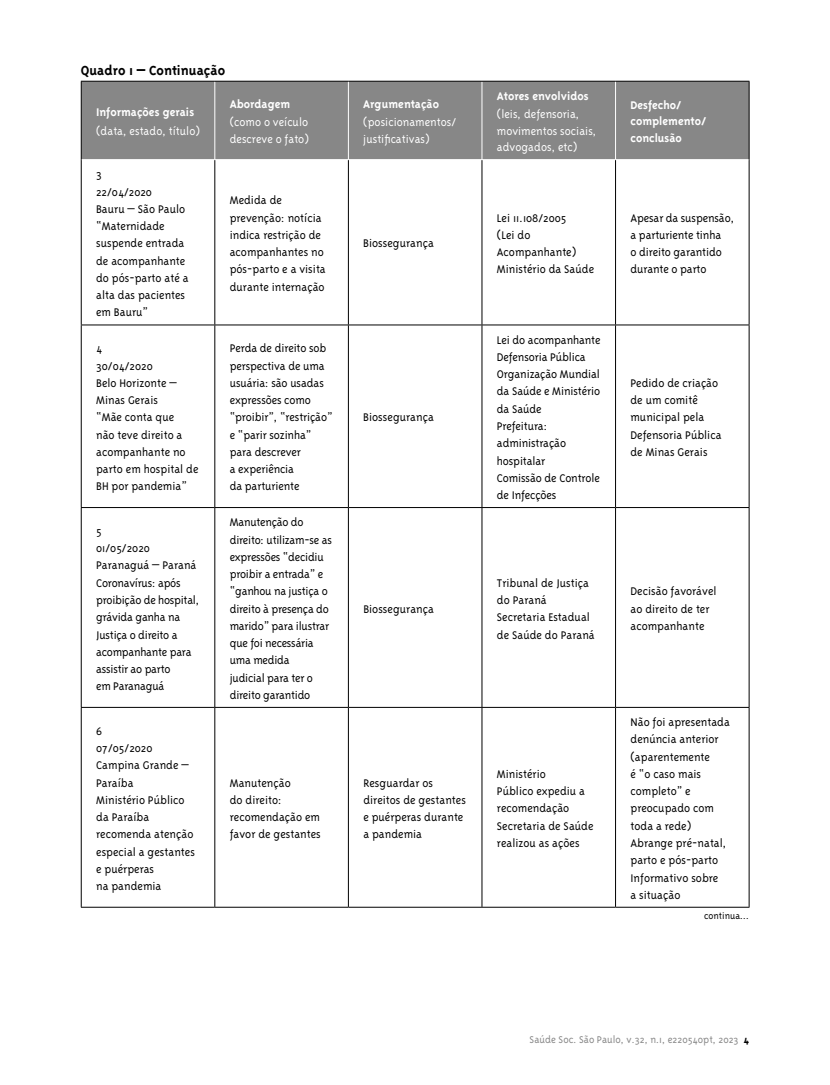
<style>
.page{position:relative;width:830px;height:1085px;background:#fff}
.page>*{position:absolute;margin:0;border:0;box-sizing:border-box;transform-origin:0 0}
.t1{font:700 15px "Triplex";color:#000}
.t2{font:300 12.75px/17.2px "Triplex";color:#000}
.t3{font:300 12.75px/17.2px "Triplex";letter-spacing:-.02em;color:#000}
.t4{font:300 12.75px/16.5px "Triplex";color:#fff}
.t5{font:700 12.75px/16.5px "Triplex";color:#fff}
.t6{font:300 11.25px "Triplex";color:#878787}
.t7{font:300 10.5px "Triplex";color:#000}
.s1{font-weight:700;color:#000}
</style>
<div class="page">
<div style="left:82px;top:82px;width:666px;height:77px;background:#878787"></div>
<hr style="left:214px;top:82px;width:1px;height:77px;background:#fff">
<hr style="left:348px;top:82px;width:1px;height:77px;background:#fff">
<hr style="left:481px;top:82px;width:1px;height:77px;background:#fff">
<hr style="left:615px;top:82px;width:1px;height:77px;background:#fff">
<hr style="left:214px;top:160px;width:1px;height:164px;background:#000">
<hr style="left:348px;top:160px;width:1px;height:164px;background:#000">
<hr style="left:481px;top:160px;width:1px;height:164px;background:#000">
<hr style="left:615px;top:160px;width:1px;height:164px;background:#000">
<hr style="left:81px;top:324px;width:134px;height:1px;background:#000">
<hr style="left:215px;top:324px;width:133px;height:1px;background:#000">
<hr style="left:214px;top:325px;width:1px;height:182px;background:#000">
<hr style="left:348px;top:324px;width:133px;height:1px;background:#000">
<hr style="left:348px;top:325px;width:1px;height:182px;background:#000">
<hr style="left:481px;top:324px;width:134px;height:1px;background:#000">
<hr style="left:481px;top:325px;width:1px;height:182px;background:#000">
<hr style="left:615px;top:324px;width:134px;height:1px;background:#000">
<hr style="left:615px;top:325px;width:1px;height:182px;background:#000">
<hr style="left:81px;top:507px;width:134px;height:1px;background:#000">
<hr style="left:215px;top:507px;width:133px;height:1px;background:#000">
<hr style="left:214px;top:508px;width:1px;height:199px;background:#000">
<hr style="left:348px;top:507px;width:133px;height:1px;background:#000">
<hr style="left:348px;top:508px;width:1px;height:199px;background:#000">
<hr style="left:481px;top:507px;width:134px;height:1px;background:#000">
<hr style="left:481px;top:508px;width:1px;height:199px;background:#000">
<hr style="left:615px;top:507px;width:134px;height:1px;background:#000">
<hr style="left:615px;top:508px;width:1px;height:199px;background:#000">
<hr style="left:81px;top:707px;width:134px;height:1px;background:#000">
<hr style="left:215px;top:707px;width:133px;height:1px;background:#000">
<hr style="left:214px;top:707px;width:1px;height:199px;background:#000">
<hr style="left:348px;top:707px;width:133px;height:1px;background:#000">
<hr style="left:348px;top:707px;width:1px;height:199px;background:#000">
<hr style="left:481px;top:707px;width:134px;height:1px;background:#000">
<hr style="left:481px;top:707px;width:1px;height:199px;background:#000">
<hr style="left:615px;top:707px;width:134px;height:1px;background:#000">
<hr style="left:615px;top:707px;width:1px;height:199px;background:#000">
<hr style="left:81px;top:906px;width:134px;height:1px;background:#000">
<hr style="left:215px;top:906px;width:133px;height:1px;background:#000">
<hr style="left:348px;top:906px;width:133px;height:1px;background:#000">
<hr style="left:481px;top:906px;width:134px;height:1px;background:#000">
<hr style="left:615px;top:906px;width:134px;height:1px;background:#000">
<hr style="left:81px;top:160px;width:1px;height:164px;background:#000">
<hr style="left:748px;top:160px;width:1px;height:164px;background:#000">
<hr style="left:81px;top:325px;width:1px;height:182px;background:#000">
<hr style="left:748px;top:325px;width:1px;height:182px;background:#000">
<hr style="left:81px;top:508px;width:1px;height:199px;background:#000">
<hr style="left:748px;top:508px;width:1px;height:199px;background:#000">
<hr style="left:81px;top:707px;width:1px;height:199px;background:#000">
<hr style="left:748px;top:707px;width:1px;height:199px;background:#000">
<hr style="left:81px;top:81px;width:134px;height:1px;background:#000">
<hr style="left:81px;top:82px;width:1px;height:78px;background:#000">
<hr style="left:215px;top:81px;width:133px;height:1px;background:#000">
<hr style="left:348px;top:81px;width:133px;height:1px;background:#000">
<hr style="left:481px;top:81px;width:134px;height:1px;background:#000">
<hr style="left:615px;top:81px;width:134px;height:1px;background:#000">
<hr style="left:748px;top:82px;width:1px;height:78px;background:#000">
<p class="t1" style="left:81px;top:62px;width:146px">Quadro 1 – Continuação</p>
<p class="t5" style="left:96px;top:104px;width:99px">Informações gerais</p>
<p class="t4" style="left:96px;top:122px;width:105px">(data, estado, título)</p>
<p class="t2" style="left:96px;top:166px;width:94px">3<br>22/04/2020<br>Bauru – São Paulo “Maternidade suspende entrada de acompanhante do pós-parto até a alta das pacientes em Bauru”</p>
<p class="t5" style="left:229px;top:95px;width:62px">Abordagem</p>
<p class="t4" style="left:229px;top:114px;width:81px">(como o veículo descreve o fato)</p>
<p class="t2" style="left:229px;top:191px;width:98px">Medida de prevenção: notícia indica restrição de acompanhantes no pós-parto e a visita durante internação</p>
<p class="t2" style="left:96px;top:339px;width:104px">4<br>30/04/2020<br>Belo Horizonte –<br>Minas Gerais<br>“Mãe conta que<br>não teve direito a acompanhante no parto em hospital de<br>BH por pandemia”</p>
<p class="t2" style="left:230px;top:339px;width:104px">Perda de direito sob perspectiva de uma usuária: são usadas expressões como “proibir”, “restrição” e “parir sozinha” para descrever<br>a experiência<br>da parturiente</p>
<p class="t3" style="left:96px;top:522px;width:105px">5<br>01/05/2020<br>Paranaguá – Paraná<br>Coronavírus: após proibição de hospital, grávida ganha na<br>Justiça o direito a acompanhante para assistir ao parto<br>em Paranaguá</p>
<p class="t3" style="left:230px;top:513px;width:104px">Manutenção do direito: utilizam-se as expressões “decidiu proibir a entrada” e “ganhou na justiça o direito à presença do marido” para ilustrar que foi necessária uma medida<br>judicial para ter o direito garantido</p>
<p class="t5" style="left:363px;top:95px;width:77px">Argumentação</p>
<p class="t4" style="left:363px;top:114px;width:94px">(posicionamentos/ justificativas)</p>
<p class="t2" style="left:363px;top:235px;width:72px">Biossegurança</p>
<p class="t2" style="left:363px;top:408px;width:72px">Biossegurança</p>
<p class="t2" style="left:363px;top:600px;width:72px">Biossegurança</p>
<p class="t5" style="left:496px;top:87px;width:93px">Atores envolvidos</p>
<p class="t4" style="left:496px;top:106px;width:101px">(leis, defensoria, movimentos sociais, advogados, etc)</p>
<p class="t5" style="left:630px;top:96px;width:77px">Desfecho/ complemento/ conclusão</p>
<p class="t2" style="left:496px;top:209px;width:99px">Lei 11.108/2005<br>(Lei do<br>Acompanhante)<br>Ministério da Saúde</p>
<p class="t2" style="left:630px;top:209px;width:105px">Apesar da suspensão, a parturiente tinha<br>o direito garantido durante o parto</p>
<p class="t2" style="left:496px;top:331px;width:105px">Lei do acompanhante<br>Defensoria Pública<br>Organização Mundial da Saúde e Ministério da Saúde<br>Prefeitura: administração hospitalar<br>Comissão de Controle de Infecções</p>
<p class="t2" style="left:630px;top:374px;width:93px">Pedido de criação de um comitê municipal pela<br>Defensoria Pública de Minas Gerais</p>
<p class="t2" style="left:496px;top:574px;width:99px">Tribunal de Justiça do Paraná<br>Secretaria Estadual de Saúde do Paraná</p>
<p class="t2" style="left:630px;top:582px;width:88px">Decisão favorável ao direito de ter acompanhante</p>
<p class="t2" style="left:96px;top:722px;width:100px">6<br>07/05/2020<br>Campina Grande –<br>Paraíba<br>Ministério Público da Paraíba recomenda atenção especial a gestantes e puérperas<br>na pandemia</p>
<p class="t2" style="left:230px;top:773px;width:92px">Manutenção<br>do direito: recomendação em favor de gestantes</p>
<p class="t2" style="left:363px;top:773px;width:104px">Resguardar os direitos de gestantes e puérperas durante a pandemia</p>
<p class="t2" style="left:496px;top:765px;width:98px">Ministério<br>Público expediu a recomendação<br>Secretaria de Saúde realizou as ações</p>
<p class="t2" style="left:630px;top:713px;width:101px">Não foi apresentada denúncia anterior (aparentemente<br>é “o caso mais completo” e preocupado com toda a rede)<br>Abrange pré-natal, parto e pós-parto<br>Informativo sobre<br>a situação</p>
<p class="t7" style="left:703px;top:910px;width:46px">continua...</p>
<p class="t6" style="left:529px;top:1033px;width:221px">Saúde Soc. São Paulo, v.32, n.1, e220540pt, 2023 <span class="s1">4</span></p>
</div>
